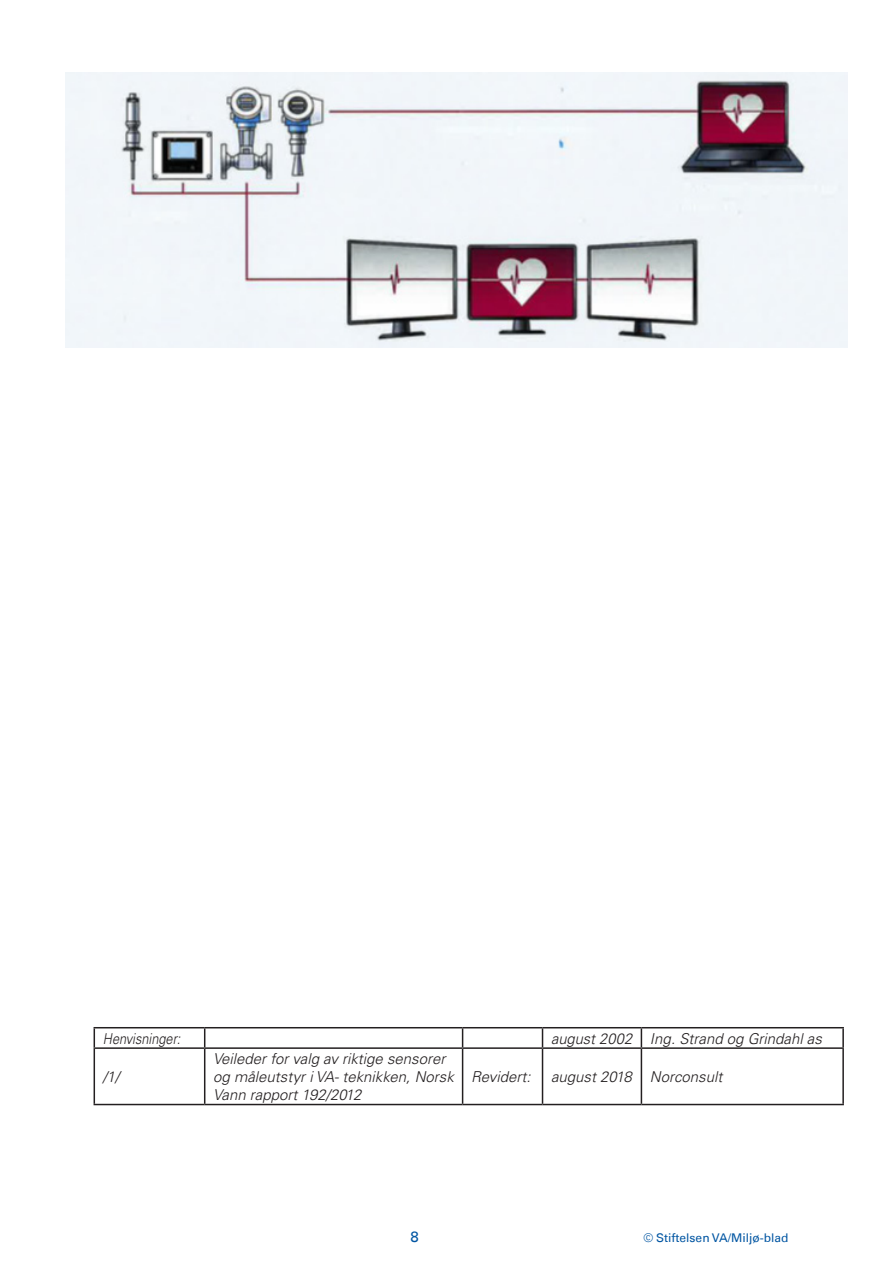
<style>
.page{position:relative;width:893px;height:1263px;background:#fff}
.page>*{position:absolute;margin:0;border:0;box-sizing:border-box;transform-origin:0 0}
.Figurtekst{font:italic 300 15px/18px "Univers LT";color:#231f20}
.Figurtekst-2{font:italic 300 15px "Univers LT";color:#231f20;scale:.85 1}
.t1{font:15px "Univers Com 55 Roman";color:#0155a2}
.t2{font:12px "Univers Com 55 Roman";color:#0155a2}
</style>
<div class="page">
<img style="left:66px;top:72px;width:781px;height:275px">
<hr style="left:94px;top:1027px;width:111px;height:1px;background:#231f20">
<svg style="left:94px;top:1028px;width:1px;height:19px"></svg>
<hr style="left:205px;top:1027px;width:258px;height:1px;background:#231f20">
<svg style="left:204px;top:1028px;width:1px;height:19px"></svg>
<hr style="left:463px;top:1027px;width:79px;height:1px;background:#231f20">
<svg style="left:462px;top:1028px;width:1px;height:19px"></svg>
<hr style="left:542px;top:1027px;width:99px;height:1px;background:#231f20">
<svg style="left:542px;top:1028px;width:1px;height:19px"></svg>
<hr style="left:641px;top:1027px;width:203px;height:1px;background:#231f20">
<svg style="left:641px;top:1028px;width:1px;height:19px"></svg>
<svg style="left:842px;top:1028px;width:2px;height:19px"></svg>
<hr style="left:94px;top:1047px;width:111px;height:2px;background:#231f20">
<hr style="left:94px;top:1049px;width:1px;height:55px;background:#231f20">
<hr style="left:205px;top:1047px;width:258px;height:2px;background:#231f20">
<hr style="left:204px;top:1049px;width:1px;height:55px;background:#231f20">
<hr style="left:463px;top:1047px;width:79px;height:2px;background:#231f20">
<hr style="left:462px;top:1049px;width:1px;height:55px;background:#231f20">
<hr style="left:542px;top:1047px;width:99px;height:2px;background:#231f20">
<hr style="left:542px;top:1049px;width:1px;height:55px;background:#231f20">
<hr style="left:641px;top:1047px;width:203px;height:2px;background:#231f20">
<hr style="left:641px;top:1049px;width:1px;height:55px;background:#231f20">
<hr style="left:842px;top:1049px;width:2px;height:55px;background:#231f20">
<hr style="left:94px;top:1104px;width:111px;height:1px;background:#231f20">
<hr style="left:205px;top:1104px;width:258px;height:1px;background:#231f20">
<hr style="left:463px;top:1104px;width:79px;height:1px;background:#231f20">
<hr style="left:542px;top:1104px;width:99px;height:1px;background:#231f20">
<hr style="left:641px;top:1104px;width:203px;height:1px;background:#231f20">
<p class="Figurtekst-2" style="left:103px;top:1029px;width:93px">Henvisninger:</p>
<p class="Figurtekst" style="left:551px;top:1029px;width:83px">august 2002</p>
<p class="Figurtekst" style="left:650px;top:1029px;width:174px">Ing. Strand og Grindahl as</p>
<p class="Figurtekst" style="left:103px;top:1068px;width:18px">/1/</p>
<p class="Figurtekst" style="left:213px;top:1050px;width:242px">Veileder for valg av riktige sensorer og måleutstyr i VA- teknikken, Norsk<br>Vann rapport 192/2012</p>
<p class="Figurtekst" style="left:471px;top:1068px;width:61px">Revidert:</p>
<p class="Figurtekst" style="left:551px;top:1068px;width:82px">august 2018</p>
<p class="Figurtekst" style="left:650px;top:1068px;width:74px">Norconsult</p>
<p class="t1" style="left:410px;top:1227px;width:10px">8</p>
<p class="t2" style="left:643px;top:1230px;width:146px">© Stiftelsen VA/Miljø-blad</p>
</div>
